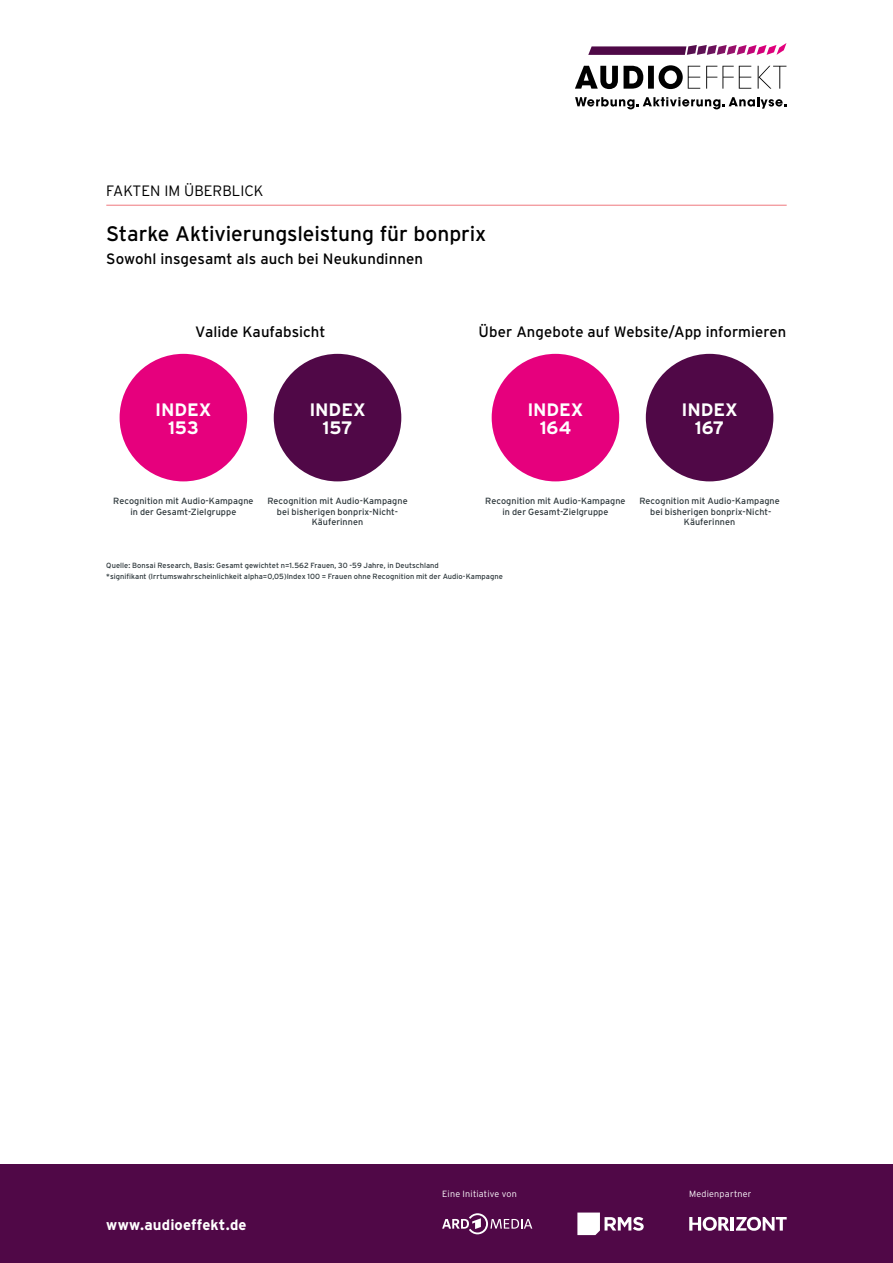
<style>
.page{position:relative;width:893px;height:1263px;background:#fff}
.page>*{position:absolute;margin:0;border:0;box-sizing:border-box;transform-origin:0 0}
.t1{font:21px "Interstate";letter-spacing:-.005em;color:#000}
.t2{font:700 18px/18px "Interstate";letter-spacing:-.005em;color:#fff;text-align:center}
.t3{font:15px "Interstate";letter-spacing:.005em;color:#000}
.t4{font:700 15px "Interstate";letter-spacing:.01em;color:#fff}
.t5{font:300 15px "Interstate";color:#000}
.t6{font:9px/10.5px "Interstate";letter-spacing:.005em;color:#2d373b;text-align:center}
.t7{font:300 9px "Interstate";letter-spacing:.025em;color:#fff}
.t8{font:7.5px/10.5px "Interstate";letter-spacing:.005em;color:#2d373b}
</style>
<div class="page">
<svg style="left:588px;top:43px;width:198px;height:12px"></svg>
<svg style="left:575px;top:65px;width:211px;height:24px"></svg>
<svg style="left:575px;top:97px;width:211px;height:12px"></svg>
<div style="left:0;top:1164px;width:893px;height:99px;background:#500847"></div>
<div style="left:120px;top:354px;width:127px;height:127px;background:#e6007d;border-radius:50%"></div>
<div style="left:492px;top:354px;width:127px;height:127px;background:#e6007d;border-radius:50%"></div>
<div style="left:274px;top:354px;width:127px;height:127px;background:#500847;border-radius:50%"></div>
<div style="left:646px;top:354px;width:127px;height:127px;background:#500847;border-radius:50%"></div>
<hr style="left:106px;top:205px;width:681px;height:1px;background:#ef787e">
<svg style="left:577px;top:1212px;width:67px;height:23px"></svg>
<svg style="left:442px;top:1213px;width:90px;height:21px"></svg>
<svg style="left:689px;top:1217px;width:98px;height:14px"></svg>
<h3 class="t5" style="left:106px;top:183px;width:159px">FAKTEN IM ÜBERBLICK</h3>
<h1 class="t1" style="left:106px;top:222px;width:382px">Starke Aktivierungsleistung für bonprix</h1>
<h3 class="t3" style="left:106px;top:250px;width:318px">Sowohl insgesamt als auch bei Neukundinnen</h3>
<h3 class="t3" style="left:195px;top:324px;width:132px">Valide Kaufabsicht</h3>
<h3 class="t3" style="left:479px;top:324px;width:309px">Über Angebote auf Website/App informieren</h3>
<h2 class="t2" style="left:155px;top:400px;width:58px">INDEX<br>153</h2>
<h2 class="t2" style="left:527px;top:400px;width:58px">INDEX<br>164</h2>
<h2 class="t2" style="left:309px;top:400px;width:58px">INDEX<br>157</h2>
<h2 class="t2" style="left:681px;top:400px;width:58px">INDEX<br>167</h2>
<p class="t6" style="left:113px;top:496px;width:142px">Recognition mit Audio-Kampagne in der Gesamt-Zielgruppe</p>
<p class="t6" style="left:485px;top:496px;width:142px">Recognition mit Audio-Kampagne in der Gesamt-Zielgruppe</p>
<p class="t6" style="left:639px;top:496px;width:142px">Recognition mit Audio-Kampagne bei bisherigen bonprix-Nicht-<br>Käuferinnen</p>
<p class="t6" style="left:267px;top:496px;width:142px">Recognition mit Audio-Kampagne bei bisherigen bonprix-Nicht-<br>Käuferinnen</p>
<p class="t8" style="left:106px;top:560px;width:398px">Quelle: Bonsai Research, Basis: Gesamt gewichtet n=1.562 Frauen, 30 -59 Jahre, in Deutschland<br>*signifikant (Irrtumswahrscheinlichkeit alpha=0,05)Index 100 = Frauen ohne Recognition mit der Audio-Kampagne</p>
<h3 class="t4" style="left:106px;top:1216px;width:142px">www.audioeffekt.de</h3>
<p class="t7" style="left:442px;top:1189px;width:76px">Eine Initiative von</p>
<p class="t7" style="left:689px;top:1189px;width:64px">Medienpartner</p>
</div>
